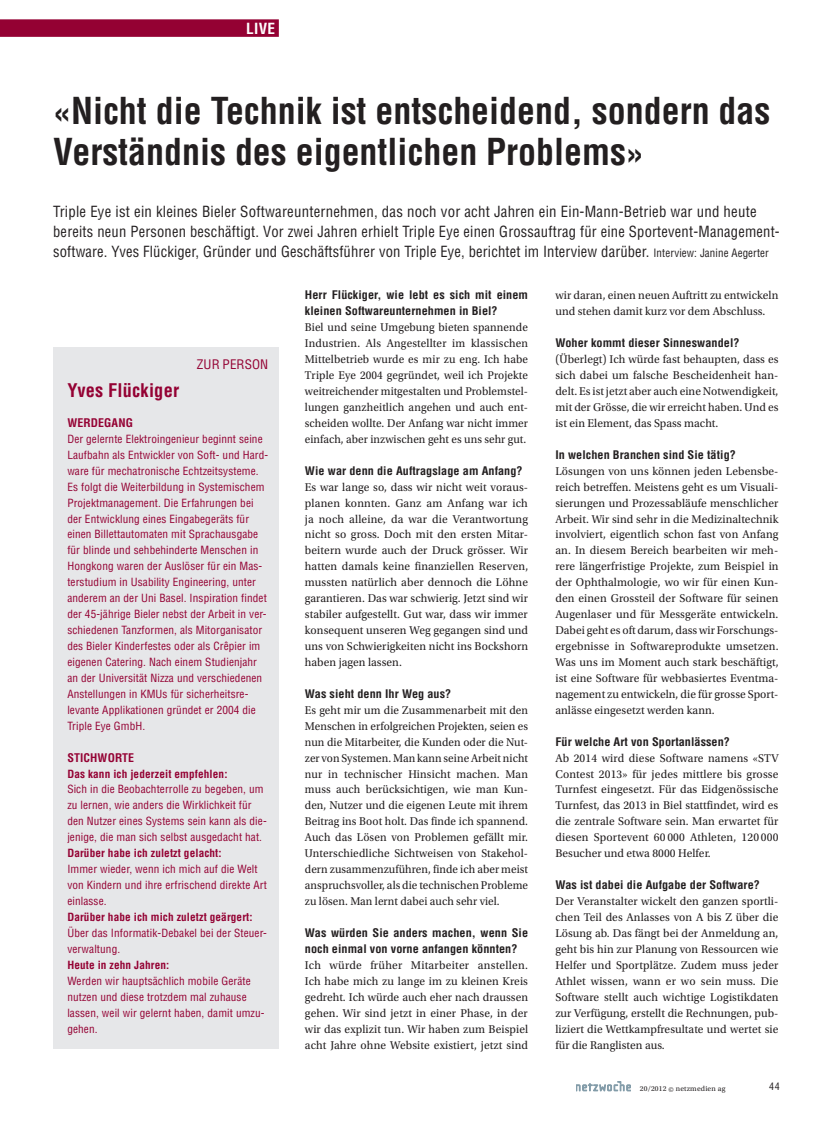
<style>
.page{position:relative;width:833px;height:1134px;background:#fff}
.page>*{position:absolute;margin:0;border:0;box-sizing:border-box;transform-origin:0 0}
._00_Titel_29pt{font:700 condensed 36.25px/41.2px "Helvetica LT Std";color:#231f20}
._10_Box_Titel{font:700 condensed 18.38px "Helvetica LT Std";letter-spacing:.01em;color:#940133}
._00_Lead_12pt{font:condensed 15px/20px "Helvetica LT Std";letter-spacing:.015em;color:#231f20}
.t1{font:700 condensed 15px "Helvetica LT Std";color:#fff}
._10_BOX{font:condensed 12.88px "Helvetica LT Std";letter-spacing:.005em;color:#940133}
._01_GT{font:11.88px/15.9px "Utopia Std";letter-spacing:.005em;color:#231f20;text-align:justify}
._01_GT-2{font:11.88px/16px "Utopia Std";letter-spacing:.005em;color:#231f20;text-align:justify;scale:.95 1}
._05_GT_Frage{font:700 condensed 11.62px/16px "Helvetica LT Std";letter-spacing:.005em;color:#231f20;scale:1.05 1}
._10_Box_Titel_klein{font:700 condensed 11.62px "Helvetica LT Std";letter-spacing:.01em;color:#940133}
._10_Box_Text{font:condensed 11px/16px "Helvetica LT Std";letter-spacing:.01em;color:#940133}
._10_Box_Stichworte{font:700 condensed 11px "Helvetica LT Std";letter-spacing:.01em;color:#940133}
.t2{font:condensed 10px "Helvetica LT Std";color:#231f20}
.t3{font:7.5px "Utopia Std";letter-spacing:.025em;color:#231f20}
.s1{font-size:11.25px}
</style>
<div class="page">
<svg style="left:576px;top:1081px;width:55px;height:10px"></svg>
<div style="left:0;top:19px;width:279px;height:18px;background:#940133"></div>
<div style="left:53px;top:347px;width:226px;height:64px;background:#e6e7e9"></div>
<div style="left:53px;top:379px;width:226px;height:669px;background:#e6e7e9"></div>
<p class="t1" style="left:246px;top:19px;width:30px">LIVE</p>
<p class="_00_Titel_29pt" style="left:53px;top:90px;width:718px">«Nicht die Technik ist entscheidend, sondern das<br>Verständnis des eigentlichen Problems»</p>
<p class="_00_Lead_12pt" style="left:53px;top:202px;width:728px">Triple Eye ist ein kleines Bieler Softwareunternehmen, das noch vor acht Jahren ein Ein-Mann-Betrieb war und heute bereits neun Personen beschäftigt. Vor zwei Jahren erhielt Triple Eye einen Grossauftrag für eine Sportevent-Management&shy;software. Yves Flückiger, Gründer und Geschäftsführer von Triple Eye, berichtet im Interview darüber. <span class="s1">Interview: Janine Aegerter</span></p>
<p class="_05_GT_Frage" style="left:305px;top:287px;width:214px">Herr Flückiger, wie lebt es sich mit einem kleinen Softwareunternehmen in Biel?</p>
<p class="_01_GT-2" style="left:305px;top:320px;width:236px">Biel und seine Umgebung bieten spannende Industrien. Als Angestellter im klassischen Mittelbetrieb wurde es mir zu eng. Ich habe Triple Eye 2004 gegründet, weil ich Projekte weitreichender mitgestalten und Problemstel&shy;lungen ganzheitlich angehen und auch ent&shy;scheiden wollte. Der Anfang war nicht immer einfach, aber inzwischen geht es uns sehr gut.</p>
<p class="_05_GT_Frage" style="left:305px;top:462px;width:209px">Wie war denn die Auftragslage am Anfang?</p>
<p class="_01_GT" style="left:305px;top:479px;width:225px">Es war lange so, dass wir nicht weit voraus&shy;planen konnten. Ganz am Anfang war ich ja noch alleine, da war die Verantwortung nicht so gross. Doch mit den ersten Mitar&shy;beitern wurde auch der Druck grösser. Wir hatten damals keine finanziellen Reserven, mussten natürlich aber dennoch die Löhne garantieren. Das war schwierig. Jetzt sind wir stabiler aufgestellt. Gut war, dass wir immer konsequent unseren Weg gegangen sind und uns von Schwierigkeiten nicht ins Bockshorn haben jagen lassen.</p>
<p class="_05_GT_Frage" style="left:305px;top:685px;width:141px">Was sieht denn Ihr Weg aus?</p>
<p class="_01_GT-2" style="left:305px;top:702px;width:236px">Es geht mir um die Zusammenarbeit mit den Menschen in erfolgreichen Projekten, seien es nun die Mitarbeiter, die Kunden oder die Nut&shy;zer von Systemen. Man kann seine Arbeit nicht nur in technischer Hinsicht machen. Man muss auch berücksichtigen, wie man Kun&shy;den, Nutzer und die eigenen Leute mit ihrem Beitrag ins Boot holt. Das finde ich spannend.<br>Auch das Lösen von Problemen gefällt mir.<br>Unterschiedliche Sichtweisen von Stakehol&shy;dern zusammenzuführen, finde ich aber meist anspruchsvoller, als die technischen Probleme zu lösen. Man lernt dabei auch sehr viel.</p>
<p class="_05_GT_Frage" style="left:305px;top:925px;width:214px">Was würden Sie anders machen, wenn Sie noch einmal von vorne anfangen könnten?</p>
<p class="_01_GT" style="left:305px;top:957px;width:225px">Ich würde früher Mitarbeiter anstellen.<br>Ich habe mich zu lange im zu kleinen Kreis gedreht. Ich würde auch eher nach draussen gehen. Wir sind jetzt in einer Phase, in der wir das explizit tun. Wir haben zum Beispiel acht Jahre ohne Website existiert, jetzt sind</p>
<p class="_01_GT" style="left:555px;top:288px;width:225px">wir daran, einen neuen Auftritt zu entwickeln und stehen damit kurz vor dem Abschluss.</p>
<p class="_05_GT_Frage" style="left:555px;top:335px;width:177px">Woher kommt dieser Sinneswandel?</p>
<p class="_01_GT" style="left:555px;top:351px;width:225px">(Überlegt) Ich würde fast behaupten, dass es sich dabei um falsche Bescheidenheit han&shy;delt. Es ist jetzt aber auch eine Notwendigkeit, mit der Grösse, die wir erreicht haben. Und es ist ein Element, das Spass macht.</p>
<p class="_05_GT_Frage" style="left:555px;top:446px;width:173px">In welchen Branchen sind Sie tätig?</p>
<p class="_01_GT" style="left:555px;top:463px;width:225px">Lösungen von uns können jeden Lebensbe&shy;reich betreffen. Meistens geht es um Visuali&shy;sierungen und Prozessabläufe menschlicher Arbeit. Wir sind sehr in die Medizinaltechnik involviert, eigentlich schon fast von Anfang an. In diesem Bereich bearbeiten wir meh&shy;rere längerfristige Projekte, zum Beispiel in der Ophthalmologie, wo wir für einen Kun&shy;den einen Grossteil der Software für seinen Augenlaser und für Messgeräte entwickeln.<br>Dabei geht es oft darum, dass wir Forschungs&shy;ergebnisse in Softwareprodukte umsetzen.<br>Was uns im Moment auch stark beschäftigt, ist eine Software für webbasiertes Eventma&shy;nagement zu entwickeln, die für grosse Sport&shy;anlässe eingesetzt werden kann.</p>
<p class="_05_GT_Frage" style="left:555px;top:733px;width:168px">Für welche Art von Sportanlässen?</p>
<p class="_01_GT" style="left:555px;top:750px;width:225px">Ab 2014 wird diese Software namens «STV Contest 2013» für jedes mittlere bis grosse Turnfest eingesetzt. Für das Eidgenössische Turnfest, das 2013 in Biel stattfindet, wird es die zentrale Software sein. Man erwartet für diesen Sportevent 60 000 Athleten, 120 000<br>Besucher und etwa 8000 Helfer.</p>
<p class="_05_GT_Frage" style="left:555px;top:877px;width:196px">Was ist dabei die Aufgabe der Software?</p>
<p class="_01_GT" style="left:555px;top:893px;width:225px">Der Veranstalter wickelt den ganzen sportli&shy;chen Teil des Anlasses von A bis Z über die Lösung ab. Das fängt bei der Anmeldung an, geht bis hin zur Planung von Ressourcen wie Helfer und Sportplätze. Zudem muss jeder Athlet wissen, wann er wo sein muss. Die Software stellt auch wichtige Logistikdaten zur Verfügung, erstellt die Rechnungen, pub&shy;liziert die Wettkampfresultate und wertet sie für die Ranglisten aus.</p>
<p class="t3" style="left:640px;top:1084px;width:87px">20/2012 © netzmedien ag</p>
<p class="t2" style="left:769px;top:1080px;width:12px">44</p>
<p class="_10_BOX" style="left:197px;top:356px;width:73px">ZUR PERSON</p>
<p class="_10_Box_Titel" style="left:67px;top:379px;width:113px">Yves Flückiger</p>
<p class="_10_Box_Titel_klein" style="left:67px;top:415px;width:67px">WERDEGANG</p>
<p class="_10_Box_Text" style="left:67px;top:431px;width:202px">Der gelernte Elektroingenieur beginnt seine Laufbahn als Entwickler von Soft- und Hard&shy;ware für mechatronische Echtzeitsysteme.<br>Es folgt die Weiterbildung in Systemischem Projektmanagement. Die Erfahrungen bei der Entwicklung eines Eingabegeräts für einen Billettautomaten mit Sprachausgabe für blinde und sehbehinderte Menschen in Hongkong waren der Auslöser für ein Mas&shy;terstudium in Usability Engineering, unter anderem an der Uni Basel. Inspiration findet der 45-jährige Bieler nebst der Arbeit in ver&shy;schiedenen Tanzformen, als Mitorganisator des Bieler Kinderfestes oder als Crêpier im eigenen Catering. Nach einem Studienjahr an der Universität Nizza und verschiedenen Anstellungen in KMUs für sicherheitsre&shy;levante Applikationen gründet er 2004 die Triple Eye GmbH.</p>
<p class="_10_Box_Titel_klein" style="left:67px;top:750px;width:68px">STICHWORTE</p>
<p class="_10_Box_Stichworte" style="left:67px;top:767px;width:162px">Das kann ich jederzeit empfehlen:</p>
<p class="_10_Box_Text" style="left:67px;top:781px;width:201px">Sich in die Beobachterrolle zu begeben, um zu lernen, wie anders die Wirklichkeit für den Nutzer eines Systems sein kann als die&shy;jenige, die man sich selbst ausgedacht hat.</p>
<p class="_10_Box_Stichworte" style="left:67px;top:846px;width:156px">Darüber habe ich zuletzt gelacht:</p>
<p class="_10_Box_Text" style="left:67px;top:861px;width:201px">Immer wieder, wenn ich mich auf die Welt von Kindern und ihre erfrischend direkte Art einlasse.</p>
<p class="_10_Box_Stichworte" style="left:67px;top:910px;width:187px">Darüber habe ich mich zuletzt geärgert:</p>
<p class="_10_Box_Text" style="left:67px;top:925px;width:201px">Über das Informatik-Debakel bei der Steuer&shy;verwaltung.</p>
<p class="_10_Box_Stichworte" style="left:67px;top:958px;width:103px">Heute in zehn Jahren:</p>
<p class="_10_Box_Text" style="left:67px;top:973px;width:199px">Werden wir hauptsächlich mobile Geräte nutzen und diese trotzdem mal zuhause lassen, weil wir gelernt haben, damit umzu&shy;gehen.</p>
</div>
